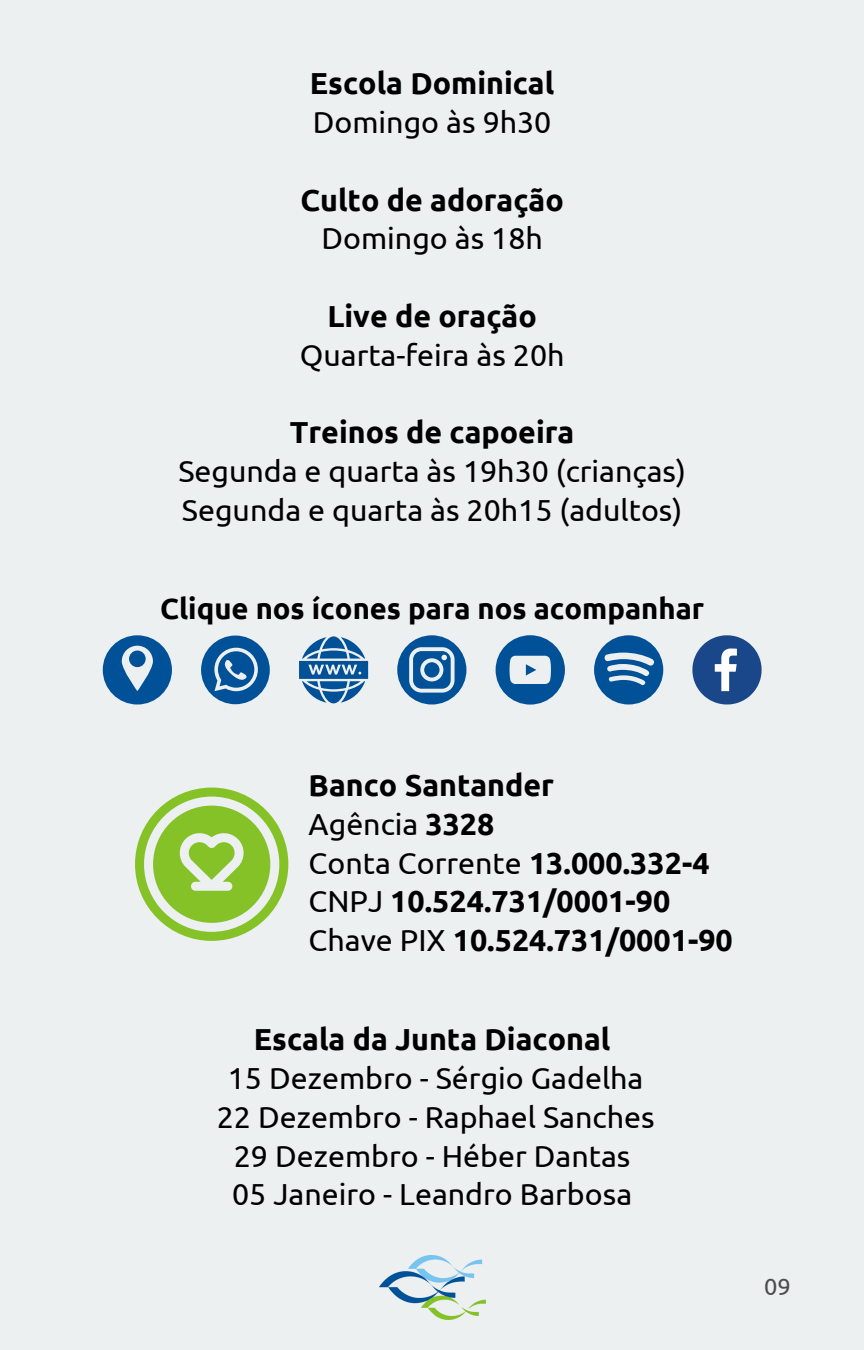
<style>
.page{position:relative;width:864px;height:1350px;background:#ecf0f1}
.page>*{position:absolute;margin:0;border:0;box-sizing:border-box;transform-origin:0 0}
.t1{font:30.38px "Ubuntu";color:#000}
.t2{font:700 30.38px "Ubuntu";color:#000}
.t3{font:700 29.25px "Ubuntu";color:#000}
.t4{font:23.62px "Ubuntu";color:#4d4d4d}
.s1{font-weight:700}
.s2{font-weight:400}
</style>
<div class="page">
<img style="left:379px;top:1255px;width:106px;height:64px">
<svg style="left:103px;top:635px;width:69px;height:70px"></svg>
<svg style="left:201px;top:636px;width:69px;height:68px"></svg>
<svg style="left:397px;top:635px;width:69px;height:70px"></svg>
<svg style="left:692px;top:635px;width:70px;height:70px"></svg>
<svg style="left:594px;top:635px;width:69px;height:70px"></svg>
<svg style="left:496px;top:635px;width:69px;height:69px"></svg>
<svg style="left:299px;top:636px;width:69px;height:67px"></svg>
<svg style="left:135px;top:788px;width:153px;height:153px"></svg>
<p class="t2" style="left:310px;top:66px;width:246px">Escola Dominical</p>
<p class="t1" style="left:313px;top:105px;width:240px">Domingo às 9h30</p>
<p class="t2" style="left:300px;top:182px;width:265px">Culto de adoração</p>
<h1 class="t1" style="left:321px;top:221px;width:223px">Domingo às 18h</h1>
<p class="t2" style="left:327px;top:299px;width:211px">Live de oração</p>
<p class="t1" style="left:300px;top:338px;width:266px">Quarta-feira às 20h</p>
<p class="t2" style="left:290px;top:415px;width:286px">Treinos de capoeira</p>
<p class="t1" style="left:178px;top:454px;width:509px">Segunda e quarta às 19h30 (crianças)</p>
<p class="t1" style="left:182px;top:493px;width:502px">Segunda e quarta às 20h15 (adultos)</p>
<p class="t3" style="left:160px;top:592px;width:546px">Clique nos ícones para nos acompanhar</p>
<p class="t2" style="left:309px;top:768px;width:247px">Banco Santander</p>
<p class="t1" style="left:309px;top:806px;width:187px">Agência <span class="s1">3328</span></p>
<p class="t1" style="left:309px;top:845px;width:402px">Conta Corrente <span class="s1">13.000.332-4</span></p>
<p class="t2" style="left:309px;top:884px;width:363px"><span class="s2">CNPJ</span> 10.524.731/0001-90</p>
<p class="t2" style="left:309px;top:923px;width:426px"><span class="s2">Chave PIX</span> 10.524.731/0001-90</p>
<p class="t2" style="left:254px;top:1022px;width:358px">Escala da Junta Diaconal</p>
<p class="t1" style="left:228px;top:1061px;width:417px">15 Dezembro - Sérgio Gadelha</p>
<p class="t1" style="left:217px;top:1099px;width:439px">22 Dezembro - Raphael Sanches</p>
<p class="t1" style="left:234px;top:1138px;width:398px">29 Dezembro - Héber Dantas</p>
<p class="t1" style="left:232px;top:1177px;width:402px">05 Janeiro - Leandro Barbosa</p>
<p class="t4" style="left:764px;top:1273px;width:28px">09</p>
</div>
